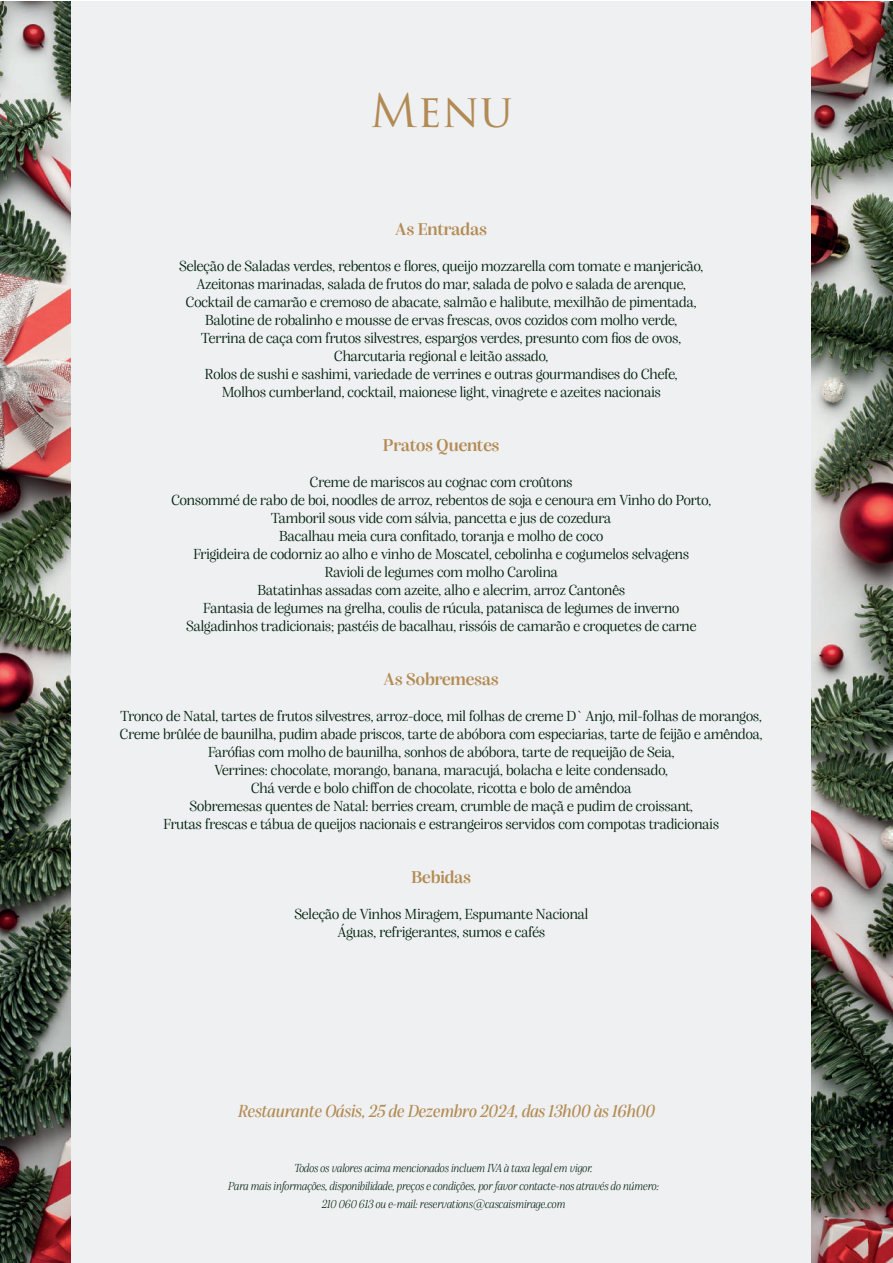
<style>
.page{position:relative;width:893px;height:1263px;background:#fff}
.page>*{position:absolute;margin:0;border:0;box-sizing:border-box;transform-origin:0 0}
.t1{font:45px "Trajan Pro 3";color:#b28a54}
.t2{font:italic 500 18px "Alga";color:#b38b54}
.t3{font:600 18px "Alga";color:#b38b54}
.t4{font:15px/18px "Alga";color:#00200e;text-align:center}
.t5{font:italic 300 12px/18px "Alga";color:#00200e;text-align:center}
.s1{color:#b38b53}
</style>
<div class="page">
<img style="left:0;top:1px;width:893px;height:1262px">
<div style="left:71px;top:1px;width:740px;height:1262px;background:#eff0f1"></div>
<h1 class="t1" style="left:370px;top:80px;width:144px">Menu</h1>
<p class="t3" style="left:395px;top:219px;width:93px">As Entradas</p>
<p class="t4" style="left:179px;top:257px;width:525px">Seleção de Saladas verdes, rebentos e flores, queijo mozzarella com tomate e manjericão, Azeitonas marinadas, salada de frutos do mar, salada de polvo e salada de arenque, Cocktail de camarão e cremoso de abacate, salmão e halibute, mexilhão de pimentada, Balotine de robalinho e mousse de ervas frescas, ovos cozidos com molho verde,<br>Terrina de caça com frutos silvestres, espargos verdes, presunto com fios de ovos, Charcutaria regional e leitão assado,<br>Rolos de sushi e sashimi, variedade de verrines e outras gourmandises do Chefe,<br>Molhos cumberland, cocktail, maionese light, vinagrete e azeites nacionais</p>
<p class="t3" style="left:383px;top:435px;width:118px">Pratos Quentes</p>
<p class="t4" style="left:171px;top:473px;width:541px">Creme de mariscos au cognac com croûtons<br>Consommé de rabo de boi, noodles de arroz, rebentos de soja e cenoura em Vinho do Porto, Tamboril sous vide com sálvia, pancetta e jus de cozedura<br>Bacalhau meia cura confitado, toranja e molho de coco<br>Frigideira de codorniz ao alho e vinho de Moscatel, cebolinha e cogumelos selvagens<br>Ravioli de legumes com molho Carolina<br>Batatinhas assadas com azeite, alho e alecrim, arroz Cantonês<br>Fantasia de legumes na grelha, coulis de rúcula, patanisca de legumes de inverno Salgadinhos tradicionais; pastéis de bacalhau, rissóis de camarão e croquetes de carne</p>
<p class="t3" style="left:384px;top:669px;width:117px">As Sobremesas</p>
<p class="t4" style="left:120px;top:707px;width:644px">Tronco de Natal, tartes de frutos silvestres, arroz-doce, mil folhas de creme D`Anjo, mil-folhas de morangos, Creme brûlée de baunilha, pudim abade priscos, tarte de abóbora com especiarias, tarte de feijão e amêndoa, Farófias com molho de baunilha, sonhos de abóbora, tarte de requeijão de Seia,<br>Verrines: chocolate, morango, banana, maracujá, bolacha e leite condensado,<br>Chá verde e bolo chiffon de chocolate, ricotta e bolo de amêndoa<br>Sobremesas quentes de Natal: berries cream, crumble de maçã e pudim de croissant,<br>Frutas frescas e tábua de queijos nacionais e estrangeiros servidos com compotas tradicionais</p>
<p class="t3" style="left:411px;top:867px;width:62px">Bebidas</p>
<p class="t4" style="left:294px;top:905px;width:295px">Seleção de Vinhos Miragem, Espumante Nacional<br>Águas, refrigerantes, sumos e cafés</p>
<p class="t2" style="left:238px;top:1101px;width:418px"><span class="s1">R</span>estaurante Oásis, 25 de Dezembro 2024, das 13h00 às 16h00</p>
<p class="t5" style="left:228px;top:1159px;width:432px">Todos os valores acima mencionados incluem IVA à taxa legal em vigor.<br>Para mais informações, disponibilidade, preços e condições, por favor contacte-nos através do número:<br>210 060 613 ou e-mail: reservations@cascaismirage.com</p>
</div>
